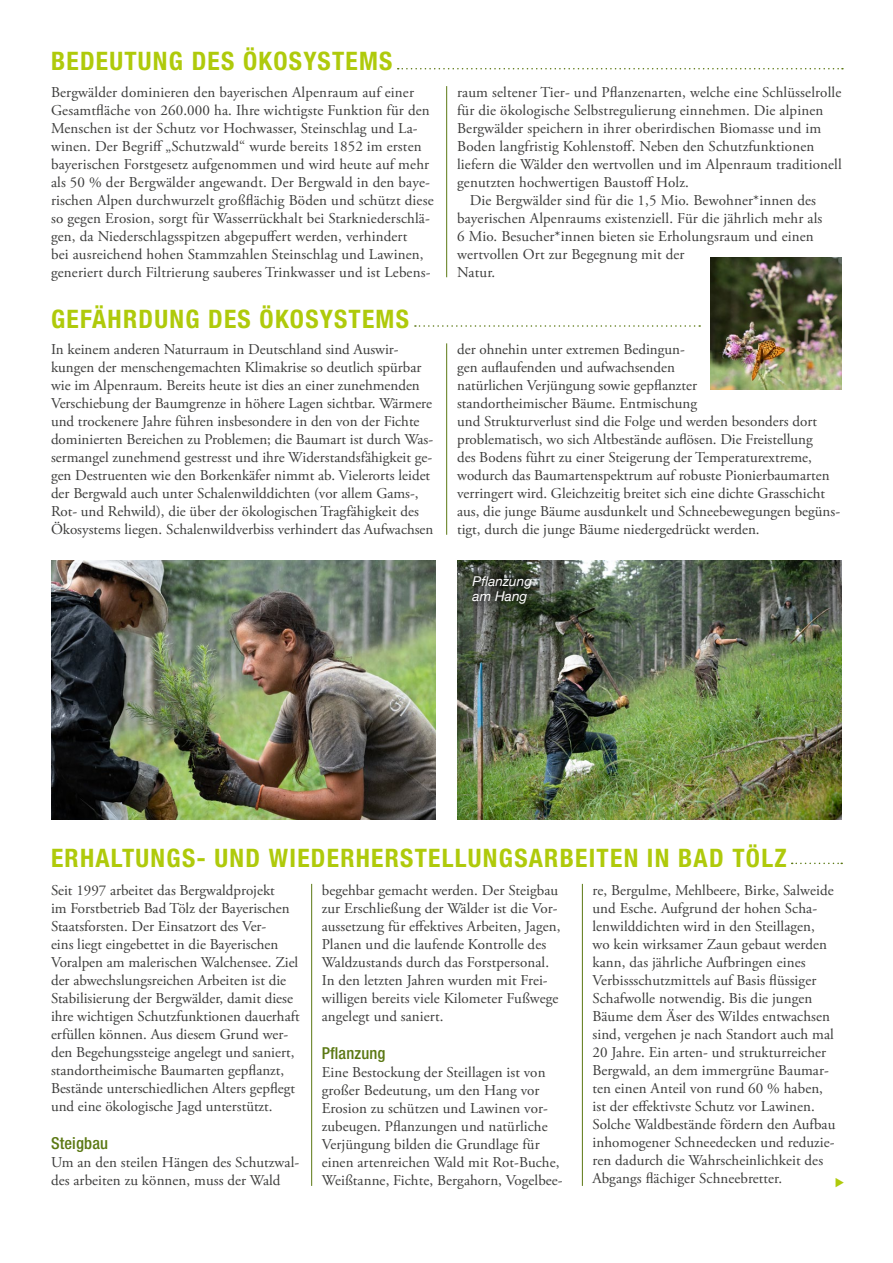
<style>
.page{position:relative;width:893px;height:1263px;background:#fff}
.page>*{position:absolute;margin:0;border:0;box-sizing:border-box;transform-origin:0 0}
.t1{font:700 condensed 25.5px "Helvetica Neue LT Pro";letter-spacing:.05em;color:#afca0b}
.t2{font:500 condensed 16.5px "Helvetica Neue LT Pro";letter-spacing:.01em;color:#5b7813}
.t3{font:15px/18px "Adobe Garamond Pro";letter-spacing:.005em;color:#3c3c3b}
.t4{font:italic 13.5px/15px "Helvetica Neue";letter-spacing:.005em;color:#fff}
</style>
<div class="page">
<svg style="left:792px;top:863px;width:50px;height:1px"></svg>
<hr style="left:311px;top:884px;width:1px;height:302px;background:#5b7813">
<hr style="left:582px;top:884px;width:1px;height:302px;background:#5b7813">
<img style="left:457px;top:560px;width:385px;height:259px">
<img style="left:51px;top:560px;width:385px;height:259px">
<div style="left:462px;top:565px;width:81px;height:49px;background:#000;opacity:.9"></div>
<svg style="left:398px;top:68px;width:445px;height:1px"></svg>
<svg style="left:415px;top:325px;width:285px;height:2px"></svg>
<hr style="left:446px;top:86px;width:1px;height:191px;background:#5b7813">
<hr style="left:446px;top:343px;width:1px;height:192px;background:#5b7813">
<img style="left:710px;top:258px;width:132px;height:132px">
<h1 class="t1" style="left:51px;top:46px;width:343px">BEDEUTUNG DES ÖKOSYSTEMS</h1>
<p class="t3" style="left:51px;top:84px;width:384px">Bergwälder dominieren den bayerischen Alpenraum auf einer Gesamtfläche von 260.000 ha. Ihre wichtigste Funktion für den Menschen ist der Schutz vor Hochwasser, Steinschlag und La&shy;winen. Der Begriff „Schutzwald“ wurde bereits 1852 im ersten bayerischen Forstgesetz aufgenommen und wird heute auf mehr als 50 % der Bergwälder angewandt. Der Bergwald in den baye&shy;rischen Alpen durchwurzelt großflächig Böden und schützt diese so gegen Erosion, sorgt für Wasserrückhalt bei Starkniederschlä&shy;gen, da Niederschlagsspitzen abgepuffert werden, verhindert<br>bei ausreichend hohen Stammzahlen Steinschlag und Lawinen, generiert durch Filtrierung sauberes Trinkwasser und ist Lebens-</p>
<p class="t3" style="left:457px;top:84px;width:386px">raum seltener Tier- und Pflanzenarten, welche eine Schlüsselrolle</p>
<p class="t3" style="left:457px;top:102px;width:368px">für die ökologische Selbstregulierung einnehmen. Die alpinen</p>
<p class="t3" style="left:457px;top:120px;width:366px">Bergwälder speichern in ihrer oberirdischen Biomasse und im</p>
<p class="t3" style="left:457px;top:138px;width:359px">Boden langfristig Kohlenstoff. Neben den Schutzfunktionen</p>
<p class="t3" style="left:457px;top:156px;width:386px">liefern die Wälder den wertvollen und im Alpenraum traditionell</p>
<p class="t3" style="left:457px;top:174px;width:233px">genutzten hochwertigen Baustoff Holz.</p>
<p class="t3" style="left:470px;top:192px;width:348px">Die Bergwälder sind für die 1,5 Mio. Bewohner*innen des</p>
<p class="t3" style="left:457px;top:210px;width:367px">bayerischen Alpenraums existenziell. Für die jährlich mehr als</p>
<p class="t3" style="left:457px;top:228px;width:358px">6 Mio. Besucher*innen bieten sie Erholungsraum und einen</p>
<p class="t3" style="left:457px;top:246px;width:229px">wertvollen Ort zur Begegnung mit der</p>
<p class="t3" style="left:457px;top:264px;width:40px">Natur.</p>
<h1 class="t1" style="left:51px;top:303px;width:359px">GEFÄHRDUNG DES ÖKOSYSTEMS</h1>
<p class="t3" style="left:51px;top:341px;width:384px">In keinem anderen Naturraum in Deutschland sind Auswir&shy;kungen der menschengemachten Klimakrise so deutlich spürbar wie im Alpenraum. Bereits heute ist dies an einer zunehmenden Verschiebung der Baumgrenze in höhere Lagen sichtbar. Wärmere und trockenere Jahre führen insbesondere in den von der Fichte dominierten Bereichen zu Problemen; die Baumart ist durch Was&shy;sermangel zunehmend gestresst und ihre Widerstandsfähigkeit ge&shy;gen Destruenten wie den Borkenkäfer nimmt ab. Vielerorts leidet der Bergwald auch unter Schalenwilddichten (vor allem Gams-, Rot- und Rehwild), die über der ökologischen Tragfähigkeit des Ökosystems liegen. Schalenwildverbiss verhindert das Aufwachsen</p>
<p class="t3" style="left:457px;top:341px;width:384px">der ohnehin unter extremen Bedingun-<br>gen auflaufenden und aufwachsenden<br>natürlichen Verjüngung sowie gepflanzter<br>standortheimischer Bäume. Entmischung<br>und Strukturverlust sind die Folge und werden besonders dort problematisch, wo sich Altbestände auflösen. Die Freistellung<br>des Bodens führt zu einer Steigerung der Temperaturextreme, wodurch das Baumartenspektrum auf robuste Pionierbaumarten verringert wird. Gleichzeitig breitet sich eine dichte Grasschicht aus, die junge Bäume ausdunkelt und Schneebewegungen begüns&shy;tigt, durch die junge Bäume niedergedrückt werden.</p>
<p class="t4" style="left:473px;top:574px;width:61px">Pflanzung am Hang</p>
<h1 class="t1" style="left:51px;top:842px;width:737px">ERHALTUNGS- UND WIEDERHERSTELLUNGSARBEITEN IN BAD TÖLZ</h1>
<p class="t3" style="left:322px;top:882px;width:240px">begehbar gemacht werden. Der Steigbau zur Erschließung der Wälder ist die Vor&shy;aussetzung für effektives Arbeiten, Jagen, Planen und die laufende Kontrolle des Waldzustands durch das Forstpersonal.<br>In den letzten Jahren wurden mit Frei&shy;willigen bereits viele Kilometer Fußwege angelegt und saniert.</p>
<p class="t2" style="left:322px;top:1043px;width:65px">Pflanzung</p>
<p class="t3" style="left:322px;top:1063px;width:243px">Eine Bestockung der Steillagen ist von großer Bedeutung, um den Hang vor Erosion zu schützen und Lawinen vor&shy;zubeugen. Pflanzungen und natürliche Verjüngung bilden die Grundlage für einen artenreichen Wald mit Rot-Buche, Weißtanne, Fichte, Bergahorn, Vogelbee-</p>
<p class="t3" style="left:51px;top:882px;width:250px">Seit 1997 arbeitet das Bergwaldprojekt<br>im Forstbetrieb Bad Tölz der Bayerischen Staatsforsten. Der Einsatzort des Ver-<br>eins liegt eingebettet in die Bayerischen Voralpen am malerischen Walchensee. Ziel der abwechslungsreichen Arbeiten ist die Stabilisierung der Bergwälder, damit diese ihre wichtigen Schutzfunktionen dauerhaft erfüllen können. Aus diesem Grund wer&shy;den Begehungssteige angelegt und saniert, standortheimische Baumarten gepflanzt, Bestände unterschiedlichen Alters gepflegt und eine ökologische Jagd unterstützt.</p>
<p class="t2" style="left:51px;top:1133px;width:59px">Steigbau</p>
<p class="t3" style="left:51px;top:1153px;width:250px">Um an den steilen Hängen des Schutzwal&shy;des arbeiten zu können, muss der Wald</p>
<p class="t3" style="left:592px;top:882px;width:244px">re, Bergulme, Mehlbeere, Birke, Salweide und Esche. Aufgrund der hohen Scha&shy;lenwilddichten wird in den Steillagen, wo kein wirksamer Zaun gebaut werden kann, das jährliche Aufbringen eines Verbissschutzmittels auf Basis flüssiger Schafwolle notwendig. Bis die jungen Bäume dem Äser des Wildes entwachsen sind, vergehen je nach Standort auch mal 20 Jahre. Ein arten- und strukturreicher Bergwald, an dem immergrüne Baumar&shy;ten einen Anteil von rund 60 % haben, ist der effektivste Schutz vor Lawinen.<br>Solche Waldbestände fördern den Aufbau inhomogener Schneedecken und reduzie&shy;ren dadurch die Wahrscheinlichkeit des Abgangs flächiger Schneebretter.</p>
</div>
